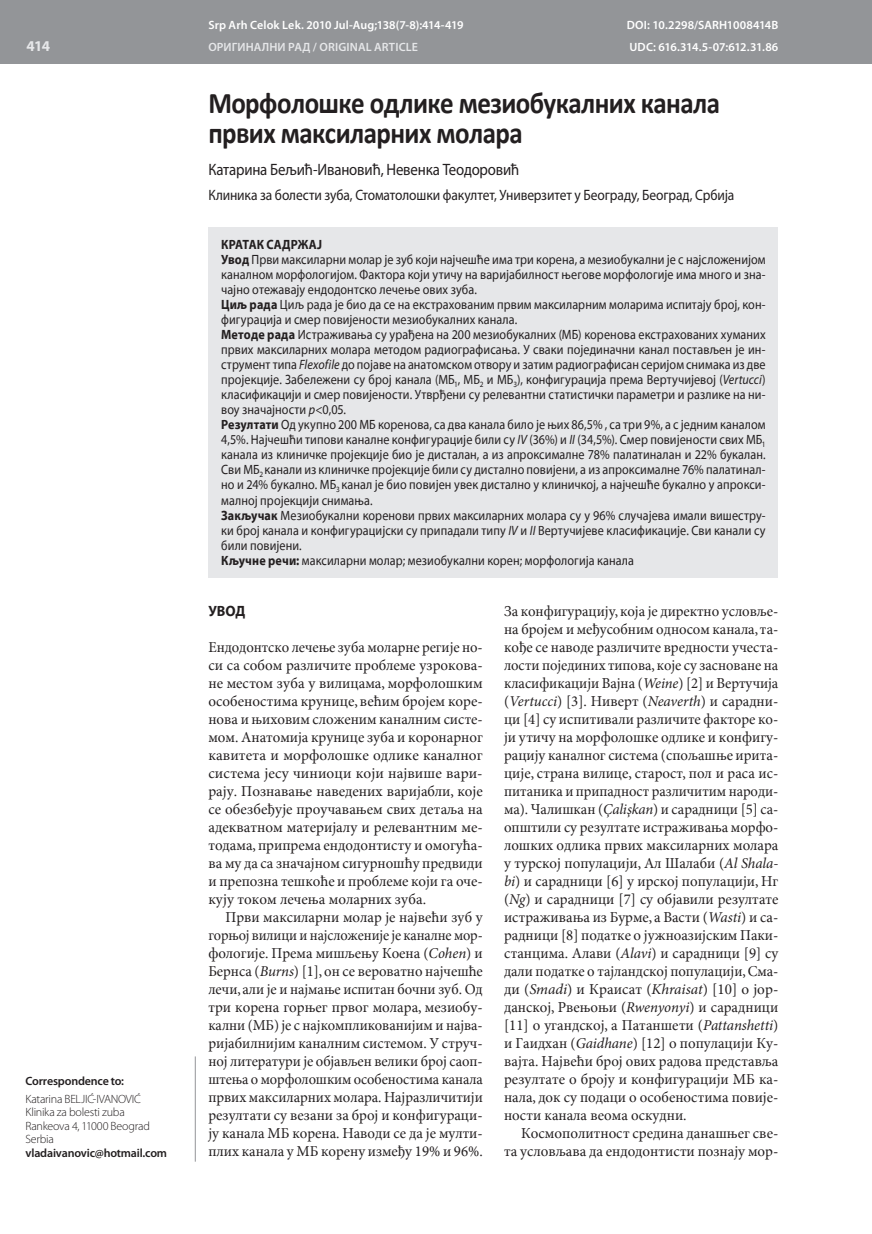
<style>
.page{position:relative;width:872px;height:1234px;background:#fff}
.page>*{position:absolute;margin:0;border:0;box-sizing:border-box;transform-origin:0 0}
.t1{font:700 30px/30px "Calibri";letter-spacing:-.02em;color:#231f20;scale:.9 1}
.t2{font:16.5px "Myriad Pro";letter-spacing:-.015em;color:#231f20;scale:.9 1}
.t3{font:15px/18px "Minion Pro Cyrilic";color:#231f20;text-align:justify}
.t4{font:15px "Myriad Pro";letter-spacing:-.01em;color:#231f20;scale:.9 1}
.t5{font:700 15px "Myriad Pro Cyrilic";color:#231f20;scale:.95 1}
.t6{font:700 15px "Myriad Pro";color:#e6e7e9}
.t7{font:13.5px/15px "Myriad Pro Cyrilic";letter-spacing:.01em;color:#231f20;scale:.9 1}
.t8{font:300 12px/13.5px "Myriad Pro";letter-spacing:-.015em;color:#231f20}
.t9{font:600 12px "Myriad Pro";letter-spacing:.005em;color:#fff}
.t10{font:600 12px "Myriad Pro";letter-spacing:-.015em;color:#231f20}
.t11{font:600 12px "Myriad Pro";letter-spacing:.005em;color:#e6e7e9}
.t12{font:600 12px "Myriad Pro";letter-spacing:-.04em;color:#fff}
.s1{font-weight:700}
.s2{font-family:"Myriad Pro";font-style:italic}
.s3{font-family:"Minion Pro";font-style:italic}
</style>
<div class="page">
<div style="left:0;top:0;width:872px;height:64px;background:#939598"></div>
<hr style="left:195px;top:1056px;width:1px;height:105px;background:#939598">
<div style="left:208px;top:227px;width:570px;height:351px;background:#e6e7e9"></div>
<p class="t6" style="left:27px;top:36px;width:25px">414</p>
<p class="t10" style="left:26px;top:1073px;width:100px">Correspondence to:</p>
<p class="t8" style="left:26px;top:1091px;width:126px">Katarina BELJIĆ-IVANOVIĆ<br>Klinika za bolesti zuba<br>Rankeova 4, 11000 Beograd<br>Serbia</p>
<p class="t10" style="left:26px;top:1144px;width:143px">vladaivanovic@hotmail.com</p>
<p class="t9" style="left:208px;top:17px;width:256px">Srp Arh Celok Lek. 2010 Jul-Aug;138(7-8):414-419</p>
<p class="t9" style="left:627px;top:17px;width:153px">DOI: 10.2298/SARH1008414B</p>
<p class="t11" style="left:208px;top:39px;width:211px">ОРИГИНАЛНИ РАД / ORIGINAL ARTICLE</p>
<p class="t12" style="left:629px;top:39px;width:150px">UDC: 616.314.5-07:612.31.86</p>
<h1 class="t1" style="left:208px;top:86px;width:570px">Морфолошке одлике мезиобукалних канала првих максиларних молара</h1>
<p class="t2" style="left:208px;top:159px;width:347px">Катарина Бељић-Ивановић, Невенка Теодоровић</p>
<p class="t4" style="left:208px;top:185px;width:586px">Клиника за болести зуба, Стоматолошки факултет, Универзитет у Београду, Београд, Србија</p>
<p class="t7" style="left:221px;top:237px;width:606px"><span class="s1">KRATAK SADRŽAJ<br>Uvod</span> Prvi maksilarni molar je zub koji najčešće ima tri korena, a meziobukalni je s najsloženijom kanalnom morfologijom. Faktora koji utiču na varijabilnost wegove morfologije ima mnogo i zna&shy;čajno otežavaju endodontsko lečewe ovih zuba.<br><span class="s1">Ciq rada</span> Ciq rada je bio da se na ekstrahovanim prvim maksilarnim molarima ispitaju broj, kon&shy;figuracija i smer povijenosti meziobukalnih kanala.<br><span class="s1">Metode rada</span> Istraživawa su urađena na 200 meziobukalnih (MB) korenova ekstrahovanih humanih prvih maksilarnih molara metodom radiografisawa. U svaki pojedinačni kanal postavqen je in&shy;strument tipa <span class="s2">Flexofile</span> do pojave na anatomskom otvoru i zatim radiografisan serijom snimaka iz dve projekcije. Zabeleženi su broj kanala (MB<sub>1</sub>, MB<sub>2</sub> i MB<sub>3</sub>), konfiguracija prema Vertučijevoj (<span class="s2">Vertucci</span>) klasifikaciji i smer povijenosti. Utvrđeni su relevantni statistički parametri i razlike na ni&shy;vou značajnosti <span class="s2">p</span>&lt;0,05.<br><span class="s1">Rezultati</span> Od ukupno 200 MB korenova, sa dva kanala bilo je wih 86,5% , sa tri 9%, a s jednim kanalom 4,5%. Najčešći tipovi kanalne konfiguracije bili su <span class="s2">IV</span> (36%) i <span class="s2">II</span> (34,5%). Smer povijenosti svih MB<sub>1 </sub>kanala iz kliničke projekcije bio je distalan, a iz aproksimalne 78% palatinalan i 22% bukalan.<br>Svi MB<sub>2</sub> kanali iz kliničke projekcije bili su distalno povijeni, a iz aproksimalne 76% palatinal&shy;no i 24% bukalno. MB<sub>3</sub> kanal je bio povijen uvek distalno u kliničkoj, a najčešće bukalno u aproksi&shy;malnoj projekciji snimawa.<br><span class="s1">Zakqučak</span> Meziobukalni korenovi prvih maksilarnih molara su u 96% slučajeva imali višestru&shy;ki broj kanala i konfiguracijski su pripadali tipu <span class="s2">IV</span> i <span class="s2">II</span> Vertučijeve klasifikacije. Svi kanali su bili povijeni.<br><span class="s1">Kqučne reči:</span> maksilarni molar; meziobukalni koren; morfologija kanala</p>
<p class="t5" style="left:208px;top:602px;width:40px">UVOD</p>
<p class="t3" style="left:208px;top:638px;width:276px">En-do-dont-sko le-če-we zu-ba mo-lar-ne re-gi-je no&shy;si sa so-bom raz-li-či-te pro-ble-me uzro-ko-va&shy;ne me-stom zu-ba u vi-li-ca-ma, mor-fo-lo-škim oso-be-no-sti-ma kru-ni-ce, ve-ćim bro-jem ko-re&shy;no-va i wi-ho-vim slo-že-nim ka-nal-nim si-ste&shy;mom. Ana-to-mi-ja kru-ni-ce zu-ba i ko-ro-nar-nog ka-vi-te-ta i mor-fo-lo-ške od-li-ke ka-nal-nog si-ste-ma je-su či-ni-o-ci ko-ji naj-vi-še va-ri&shy;ra-ju. Po-zna-va-we na-ve-de-nih va-ri-ja-bli, ko-je se obez-be-đu-je pro-u-ča-va-wem svih de-ta-qa na ade-kvat-nom ma-te-ri-ja-lu i re-le-vant-nim me&shy;to-da-ma,pri-pre-ma en-do-don-ti-stu i omo-gu-ća&shy;va mu da sa zna-čaj-nom si-gur-no-šću pred-vi-di i pre-po-zna te-ško-će i pro-ble-me ko-ji ga oče&shy;ku-ju to-kom le-če-wa mo-lar-nih zu-ba.</p>
<p class="t3" style="left:208px;top:908px;width:276px;text-indent:17px">Pr-vi mak-si-lar-ni mo-lar je naj-ve-ći zub u gor-woj vi-li-ci i naj-slo-že-ni-je je ka-nal-ne mor&shy;fo-lo-gi-je. Pre-ma mi-šqe-wu Ko-e-na (<span class="s3">Cohen</span>) i Bern-sa (<span class="s3">Burns</span>) [1],on se ve-ro-vat-no naj-če-šće le-či, ali je i naj-ma-we is-pi-tan boč-ni zub. Od tri ko-re-na gor-weg pr-vog mo-la-ra, me-zi-o-bu&shy;kal-ni (MB) je s naj-kom-pli-ko-va-ni-jim i naj-va&shy;ri-ja-bil-ni-jim ka-nal-nim si-ste-mom. U struč&shy;noj li-te-ra-tu-ri je ob-ja-vqen ve-li-ki broj sa-op&shy;šte-wa o mor-fo-lo-škim oso-be-no-sti-ma ka-na-la pr-vih mak-si-lar-nih mo-la-ra. Naj-ra-zli-či-ti-ji re-zul-ta-ti su ve-za-ni za broj i kon-fi-gu-ra-ci&shy;ju ka-na-la MB ko-re-na. Na-vo-di se da je mul-ti&shy;plih ka-na-la u MB ko-re-nu iz-me-đu 19% i 96%.</p>
<p class="t3" style="left:504px;top:602px;width:276px">Za kon-fi-gu-ra-ci-ju, ko-ja je di-rekt-no uslo-vqe&shy;na bro-jem i me-đu-sob-nim od-no-som ka-na-la, ta&shy;ko-đe se na-vo-de raz-li-či-te vred-no-sti uče-sta&shy;lo-sti po-je-di-nih ti-po-va,ko-je su za-sno-va-ne na kla-si-fi-ka-ci-ji Vaj-na (<span class="s3">Weine</span>) [2] i Ver-tu-či-ja (<span class="s3">Vertucci</span>) [3]. Ni-vert (<span class="s3">Neaverth</span>) i sa-rad-ni&shy;ci [4] su is-pi-ti-va-li raz-li-či-te fak-to-re ko&shy;ji uti-ču na mor-fo-lo-ške od-li-ke i kon-fi-gu&shy;ra-ci-ju ka-nal-nog si-ste-ma (spo-qa-šwe iri-ta&shy;ci-je, stra-na vi-li-ce, sta-rost, pol i ra-sa is&shy;pi-ta-ni-ka i pri-pad-nost raz-li-či-tim na-ro-di&shy;ma). Ča-li-škan (<span class="s3">Çalişkan</span>) i sa-rad-ni-ci [5] sa&shy;op-šti-li su re-zul-ta-te is-tra-ži-va-wa mor-fo&shy;lo-ških od-li-ka pr-vih mak-si-lar-nih mo-la-ra u tur-skoj po-pu-la-ci-ji, Al Ša-la-bi (<span class="s3">Al Shala&shy;bi</span>) i sa-rad-ni-ci [6] u ir-skoj po-pu-la-ci-ji, Ng (<span class="s3">Ng</span>) i sa-rad-ni-ci [7] su ob-ja-vi-li re-zul-ta-te is-tra-ži-va-wa iz Bur-me, a Vas-ti (<span class="s3">Wasti</span>) i sa&shy;rad-ni-ci [8] po-dat-ke o ju-žno-a-zij-skim Pa-ki&shy;stan-ci-ma. Ala-vi (<span class="s3">Alavi</span>) i sa-rad-ni-ci [9] su da-li po-dat-ke o taj-land-skoj po-pu-la-ci-ji,Sma&shy;di (<span class="s3">Smadi</span>) i Kra-i-sat (<span class="s3">Khraisat</span>) [10] o jor&shy;dan-skoj, Rve-wo-wi (<span class="s3">Rwenyonyi</span>) i sa-rad-ni-ci [11] o ugand-skoj, a Pa-tan-še-ti (<span class="s3">Pattanshetti</span>) i Ga-id-han (<span class="s3">Gaidhane</span>) [12] o po-pu-la-ci-ji Ku&shy;vaj-ta. Naj-ve-ći broj ovih ra-do-va pred-sta-vqa re-zul-ta-te o bro-ju i kon-fi-gu-ra-ci-ji MB ka&shy;na-la, dok su po-da-ci o oso-be-no-sti-ma po-vi-je&shy;no-sti ka-na-la ve-o-ma oskud-ni.</p>
<p class="t3" style="left:504px;top:1124px;width:276px;text-align:right">Ko-smo-po-lit-nost sre-di-na da-na-šweg sve&shy;ta uslo-vqa-va da en-do-don-ti-sti po-zna-ju mor-</p>
</div>
